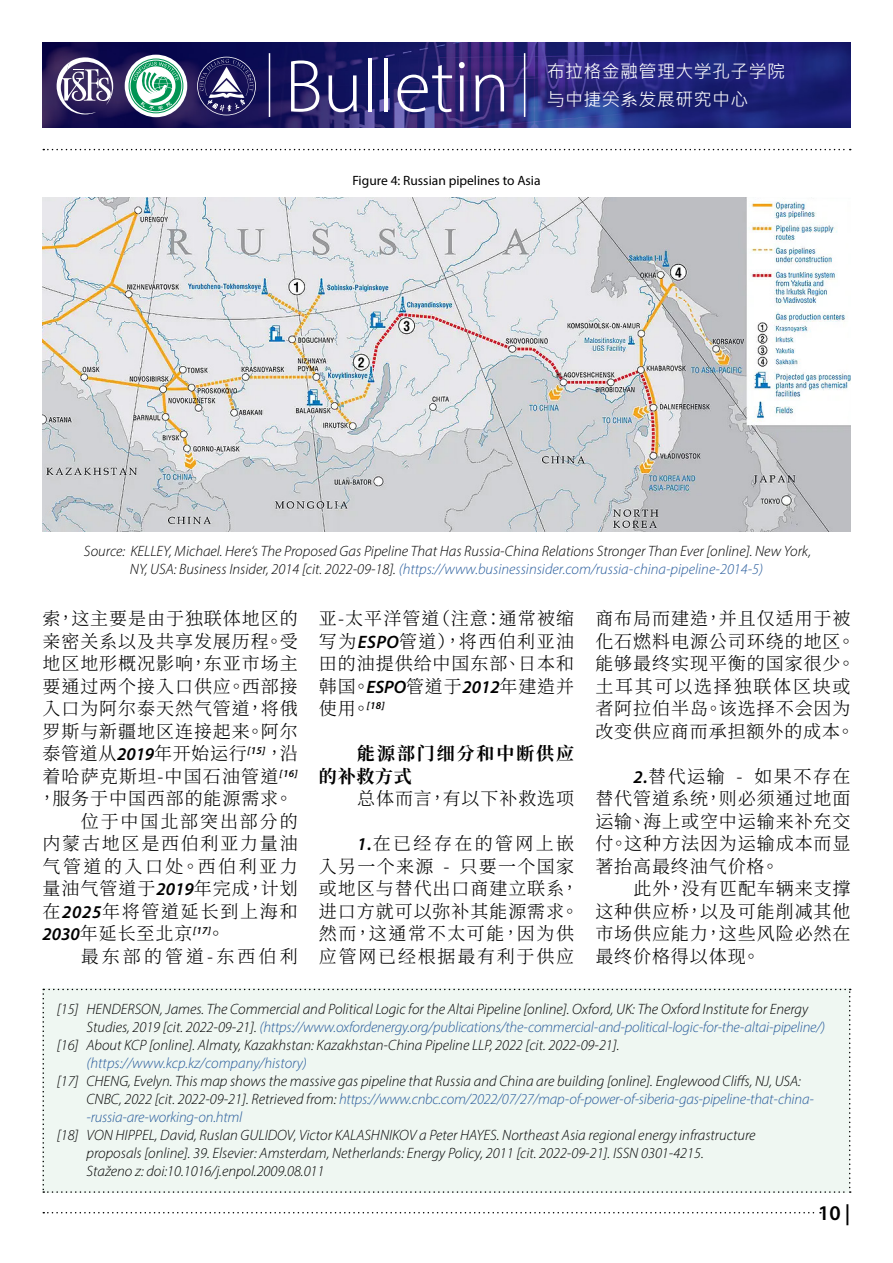
<style>
.page{position:relative;width:893px;height:1263px;background:#fff}
.page>*{position:absolute;margin:0;border:0;box-sizing:border-box;transform-origin:0 0}
.t1{font:300 75px "Myriad Pro";color:#fff}
.t2{font:600 21px "Myriad Pro";color:#000}
.t3{font:300 18px/22.5px "Source Han Serif TC";letter-spacing:.05em;color:#000;text-align:justify}
.t4{font:300 18px/22.5px "Source Han Serif TC";letter-spacing:.075em;color:#000}
.t5{font:18px/28.5px "Microsoft Jheng Hei";letter-spacing:.02em;color:#fff}
.t6{font:700 18px/22.5px "Source Han Serif TC";letter-spacing:.105em;color:#000}
.t7{font:300 18px "Source Han Serif TC";letter-spacing:.095em;color:#000}
.t8{font:300 18px "Source Han Serif TC";letter-spacing:.1em;color:#000}
.t9{font:300 18px "Source Han Serif TC";letter-spacing:.14em;color:#000}
.t10{font:300 18px "Source Han Serif TC";letter-spacing:.105em;color:#000}
.t11{font:300 18px "Source Han Serif TC";letter-spacing:.17em;color:#000}
.t12{font:italic 300 15px/18px "Myriad Pro";color:#000}
.t13{font:italic 300 15px "Myriad Pro";letter-spacing:-.015em;color:#275b9b}
.t14{font:13.5px "Myriad Pro";color:#000}
.t15{font:italic 600 10.5px "Myriad Pro";color:#000}
.s1{color:#275b9b}
.s2{font-family:"Myriad Pro";font-weight:600;font-style:italic}
.s3{font-family:"Source Han Serif TC";font-weight:300;font-style:normal;font-size:18px}
.s4{color:#000}
</style>
<div class="page">
<img style="left:43px;top:43px;width:807px;height:85px">
<hr style="left:269px;top:53px;width:1px;height:64px;background:#fff">
<hr style="left:524px;top:53px;width:1px;height:64px;background:#fff">
<svg style="left:57px;top:57px;width:56px;height:57px"></svg>
<svg style="left:125px;top:55px;width:62px;height:62px"></svg>
<svg style="left:129px;top:59px;width:54px;height:54px"></svg>
<svg style="left:197px;top:57px;width:59px;height:58px;background:#444077"></svg>
<svg style="left:43px;top:1212px;width:778px;height:1px"></svg>
<svg style="left:43px;top:149px;width:808px;height:1px"></svg>
<img style="left:43px;top:198px;width:807px;height:334px">
<div style="left:43px;top:989px;width:808px;height:204px;background:#eff7f2"></div>
<h1 class="t1" style="left:285px;top:41px;width:226px">Bulletin</h1>
<p class="t5" style="left:547px;top:57px;width:240px">布拉格金融管理大学孔子学院与中捷关系发展研究中心</p>
<p class="t14" style="left:352px;top:172px;width:190px">Figure 4: Russian pipelines to Asia</p>
<p class="t12" style="left:84px;top:541px;width:729px;text-align:center">Source: KELLEY, Michael. Here‘s The Proposed Gas Pipeline That Has Russia-China Relations Stronger Than Ever [online]. New York,<br>NY, USA: Business Insider, 2014 [cit. 2022-09-18]. <span class="s1">(https://www.businessinsider.com/russia-china-pipeline-2014-5)</span></p>
<p class="t3" style="left:42px;top:608px;width:257px">索，这主要是由于独联体地区的</p>
<p class="t3" style="left:42px;top:630px;width:257px">亲密关系以及共享发展历程。受</p>
<p class="t3" style="left:42px;top:653px;width:257px">地区地形概况影响，东亚市场主</p>
<p class="t3" style="left:42px;top:675px;width:257px">要通过两个接入口供应。西部接</p>
<p class="t3" style="left:42px;top:698px;width:257px">入口为阿尔泰天然气管道，将俄</p>
<p class="t3" style="left:42px;top:720px;width:257px">罗斯与新疆地区连接起来。阿尔</p>
<p class="t3" style="left:42px;top:743px;width:257px">泰管道从<span class="s2">2019</span>年开始运行<sup>[15]</sup> ，沿</p>
<p class="t3" style="left:42px;top:765px;width:257px">着哈萨克斯坦-中国石油管道<sup>[16]</sup></p>
<p class="t3" style="left:38px;top:788px;width:256px">，服务于中国西部的能源需求。</p>
<p class="t10" style="left:81px;top:811px;width:218px">位于中国北部突出部分的</p>
<p class="t8" style="left:43px;top:833px;width:257px">内蒙古地区是西伯利亚力量油</p>
<p class="t9" style="left:43px;top:856px;width:257px">气管道的入口处。西伯利亚力</p>
<p class="t3" style="left:43px;top:878px;width:257px">量油气管道于<span class="s2">2019</span>年完成，计划</p>
<p class="t7" style="left:43px;top:901px;width:257px">在<span class="s2">2025</span>年将管道延长到上海和</p>
<p class="t3" style="left:43px;top:923px;width:184px"><span class="s2">2030</span>年延长至北京<sup>[17]</sup>。</p>
<p class="t11" style="left:81px;top:946px;width:218px">最东部的管道-东西伯利</p>
<p class="t3" style="left:319px;top:608px;width:257px">亚-太平洋管道（注意：通常被缩写为<span class="s2">ESPO</span>管道），将西伯利亚油田的油提供给中国东部、日本和韩国。<span class="s2">ESPO</span>管道于<span class="s2">2012</span>年建造并</p>
<p class="t15" style="left:319px;top:699px;width:67px"><span class="s3">使用。</span>[18]</p>
<p class="t6" style="left:319px;top:743px;width:257px;text-indent:38px">能源部门细分和中断供应的补救方式</p>
<p class="t3" style="left:357px;top:788px;width:218px">总体而言，有以下补救选项</p>
<p class="t4" style="left:319px;top:833px;width:261px;text-indent:38px"><span class="s2">1.</span>在已经存在的管网上嵌入另一个来源 - 只要一个国家或地区与替代出口商建立联系，进口方就可以弥补其能源需求。然而，这通常不太可能，因为供应管网已经根据最有利于供应</p>
<p class="t3" style="left:595px;top:608px;width:261px;text-align:left">商布局而建造，并且仅适用于被化石燃料电源公司环绕的地区。能够最终实现平衡的国家很少。土耳其可以选择独联体区块或者阿拉伯半岛。该选择不会因为改变供应商而承担额外的成本。</p>
<p class="t3" style="left:595px;top:765px;width:257px;text-indent:38px"><span class="s2">2.</span>替代运输 - 如果不存在替代管道系统，则必须通过地面运输、海上或空中运输来补充交付。这种方法因为运输成本而显著抬高最终油气价格。</p>
<p class="t3" style="left:595px;top:878px;width:257px;text-indent:38px">此外，没有匹配车辆来支撑这种供应桥，以及可能削减其他市场供应能力，这些风险必然在最终价格得以体现。</p>
<p class="t12" style="left:57px;top:1000px;width:753px">[15] HENDERSON, James. The Commercial and Political Logic for the Altai Pipeline [online]. Oxford, UK: The Oxford Institute for Energy</p>
<p class="t13" style="left:87px;top:1018px;width:740px"><span class="s4">Studies, 2019 [cit. 2022-09-21].</span> (https://www.oxfordenergy.org/publications/the-commercial-and-political-logic-for-the-altai-pipeline/)</p>
<p class="t12" style="left:57px;top:1036px;width:564px">[16] About KCP [online]. Almaty, Kazakhstan: Kazakhstan-China Pipeline LLP, 2022 [cit. 2022-09-21].</p>
<p class="t13" style="left:87px;top:1054px;width:222px">(https://www.kcp.kz/company/history)</p>
<p class="t12" style="left:87px;top:1072px;width:729px;text-indent:-30px">[17] CHENG, Evelyn. This map shows the massive gas pipeline that Russia and China are building [online]. Englewood Cliffs, NJ, USA:<br>CNBC, 2022 [cit. 2022-09-21]. Retrieved from: <span class="s1">https://www.cnbc.com/2022/07/27/map-of-power-of-siberia-gas-pipeline-that-china--russia-are-working-on.html</span></p>
<p class="t12" style="left:87px;top:1126px;width:671px;text-indent:-30px">[18] VON HIPPEL, David, Ruslan GULIDOV, Victor KALASHNIKOV a Peter HAYES. Northeast Asia regional energy infrastructure proposals [online]. 39. Elsevier: Amsterdam, Netherlands: Energy Policy, 2011 [cit. 2022-09-21]. ISSN 0301-4215.<br>Staženo z: doi:10.1016/j.enpol.2009.08.011</p>
<h2 class="t2" style="left:818px;top:1200px;width:34px">10 |</h2>
</div>
